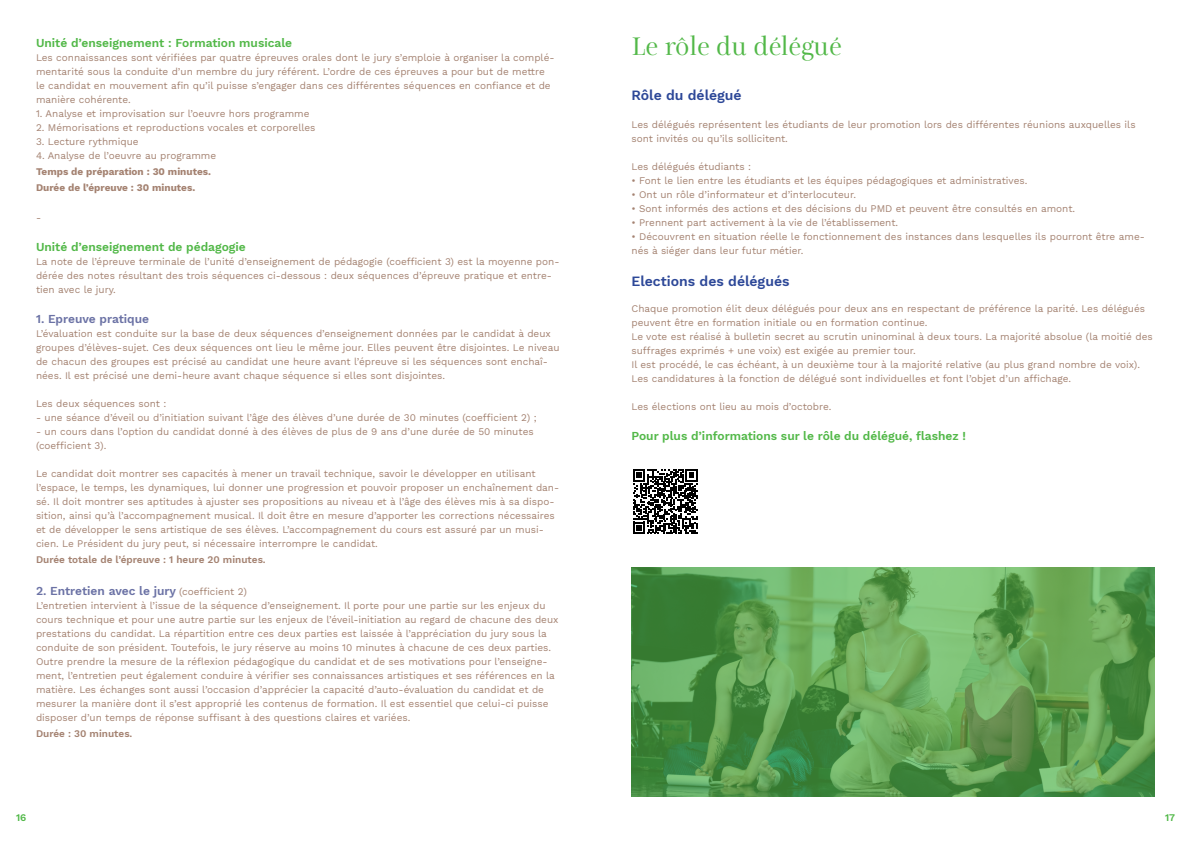
<style>
.page{position:relative;width:1191px;height:842px;background:#fff}
.page>*{position:absolute;margin:0;border:0;box-sizing:border-box;transform-origin:0 0}
.t1{font:25px "Messine Titrage";color:#52b848}
.t2{font:600 14px "Work Sans";color:#2d4898}
.t3{font:600 12px "Work Sans";color:#52b848}
.t4{font:600 12px "Work Sans";color:#6b72a5}
.t5{font:10px/14px "Work Sans";color:#a48271}
.t6{font:700 10px/16px "Work Sans";color:#a48271}
.t7{font:600 10px "Work Sans";color:#a48271}
.t8{font:600 10px "Work Sans";color:#51b848}
.s1{font-weight:400;font-size:10px;color:#a48271}
</style>
<div class="page">
<svg style="left:633px;top:469px;width:64px;height:65px"></svg>
<svg style="left:631px;top:567px;width:524px;height:230px"></svg>
<p class="t3" style="left:36px;top:34px;width:258px">Unité d’enseignement : Formation musicale</p>
<p class="t5" style="left:36px;top:50px;width:520px">Les connaissances sont vérifiées par quatre épreuves orales dont le jury s’emploie à organiser la complé&shy;mentarité sous la conduite d’un membre du jury référent. L’ordre de ces épreuves a pour but de mettre le candidat en mouvement afin qu’il puisse s’engager dans ces différentes séquences en confiance et de manière cohérente.</p>
<p class="t5" style="left:36px;top:106px;width:275px">1. Analyse et improvisation sur l’oeuvre hors programme</p>
<p class="t5" style="left:36px;top:120px;width:281px">2. Mémorisations et reproductions vocales et corporelles</p>
<p class="t5" style="left:36px;top:134px;width:104px">3. Lecture rythmique</p>
<p class="t5" style="left:36px;top:148px;width:182px">4. Analyse de l’oeuvre au programme</p>
<p class="t6" style="left:36px;top:163px;width:176px">Temps de préparation : 30 minutes.<br>Durée de l’épreuve : 30 minutes.</p>
<p class="t5" style="left:36px;top:210px;width:7px">-</p>
<p class="t3" style="left:36px;top:238px;width:211px">Unité d’enseignement de pédagogie</p>
<p class="t5" style="left:36px;top:254px;width:525px">La note de l’épreuve terminale de l’unité d’enseignement de pédagogie (coefficient 3) est la moyenne pon&shy;dérée des notes résultant des trois séquences ci-dessous : deux séquences d’épreuve pratique et entre&shy;tien avec le jury.</p>
<p class="t4" style="left:36px;top:310px;width:115px">1. Epreuve pratique</p>
<p class="t5" style="left:36px;top:326px;width:525px">L’évaluation est conduite sur la base de deux séquences d’enseignement données par le candidat à deux groupes d’élèves-sujet. Ces deux séquences ont lieu le même jour. Elles peuvent être disjointes. Le niveau de chacun des groupes est précisé au candidat une heure avant l’épreuve si les séquences sont enchaî&shy;nées. Il est précisé une demi-heure avant chaque séquence si elles sont disjointes.</p>
<p class="t5" style="left:36px;top:396px;width:132px">Les deux séquences sont :</p>
<p class="t5" style="left:36px;top:410px;width:502px">- une séance d’éveil ou d’initiation suivant l’âge des élèves d’une durée de 30 minutes (coefficient 2) ;</p>
<p class="t5" style="left:36px;top:424px;width:499px">- un cours dans l’option du candidat donné à des élèves de plus de 9 ans d’une durée de 50 minutes (coefficient 3).</p>
<p class="t5" style="left:36px;top:466px;width:525px">Le candidat doit montrer ses capacités à mener un travail technique, savoir le développer en utilisant l’espace, le temps, les dynamiques, lui donner une progression et pouvoir proposer un enchaînement dan&shy;sé. Il doit montrer ses aptitudes à ajuster ses propositions au niveau et à l’âge des élèves mis à sa dispo&shy;sition, ainsi qu’à l’accompagnement musical. Il doit être en mesure d’apporter les corrections nécessaires et de développer le sens artistique de ses élèves. L’accompagnement du cours est assuré par un musi&shy;cien. Le Président du jury peut, si nécessaire interrompre le candidat.</p>
<p class="t7" style="left:36px;top:552px;width:231px">Durée totale de l’épreuve : 1 heure 20 minutes.</p>
<p class="t4" style="left:36px;top:582px;width:212px">2. Entretien avec le jury <span class="s1">(coefficient 2)</span></p>
<p class="t5" style="left:36px;top:598px;width:524px">L’entretien intervient à l’issue de la séquence d’enseignement. Il porte pour une partie sur les enjeux du cours technique et pour une autre partie sur les enjeux de l’éveil-initiation au regard de chacune des deux prestations du candidat. La répartition entre ces deux parties est laissée à l’appréciation du jury sous la conduite de son président. Toutefois, le jury réserve au moins 10 minutes à chacune de ces deux parties.<br>Outre prendre la mesure de la réflexion pédagogique du candidat et de ses motivations pour l’enseigne&shy;ment, l’entretien peut également conduire à vérifier ses connaissances artistiques et ses références en la matière. Les échanges sont aussi l’occasion d’apprécier la capacité d’auto-évaluation du candidat et de mesurer la manière dont il s’est approprié les contenus de formation. Il est essentiel que celui-ci puisse disposer d’un temps de réponse suffisant à des questions claires et variées.</p>
<p class="t7" style="left:36px;top:726px;width:98px">Durée : 30 minutes.</p>
<h1 class="t1" style="left:631px;top:32px;width:211px">Le rôle du délégué</h1>
<h2 class="t2" style="left:631px;top:85px;width:112px">Rôle du délégué</h2>
<p class="t5" style="left:631px;top:118px;width:505px">Les délégués représentent les étudiants de leur promotion lors des différentes réunions auxquelles ils sont invités ou qu’ils sollicitent.</p>
<p class="t5" style="left:631px;top:160px;width:121px">Les délégués étudiants :</p>
<p class="t5" style="left:631px;top:174px;width:397px">• Font le lien entre les étudiants et les équipes pédagogiques et administratives.</p>
<p class="t5" style="left:631px;top:188px;width:226px">• Ont un rôle d’informateur et d’interlocuteur.</p>
<p class="t5" style="left:631px;top:202px;width:445px">• Sont informés des actions et des décisions du PMD et peuvent être consultés en amont.</p>
<p class="t5" style="left:631px;top:216px;width:268px">• Prennent part activement à la vie de l’établissement.</p>
<p class="t5" style="left:631px;top:230px;width:515px">• Découvrent en situation réelle le fonctionnement des instances dans lesquelles ils pourront être ame&shy;nés à siéger dans leur futur métier.</p>
<h2 class="t2" style="left:631px;top:271px;width:159px">Elections des délégués</h2>
<p class="t5" style="left:631px;top:302px;width:523px">Chaque promotion élit deux délégués pour deux ans en respectant de préférence la parité. Les délégués peuvent être en formation initiale ou en formation continue.<br>Le vote est réalisé à bulletin secret au scrutin uninominal à deux tours. La majorité absolue (la moitié des suffrages exprimés + une voix) est exigée au premier tour.<br>Il est procédé, le cas échéant, à un deuxième tour à la majorité relative (au plus grand nombre de voix).<br>Les candidatures à la fonction de délégué sont individuelles et font l’objet d’un affichage.</p>
<p class="t5" style="left:631px;top:400px;width:201px">Les élections ont lieu au mois d’octobre.</p>
<p class="t3" style="left:631px;top:427px;width:336px">Pour plus d’informations sur le rôle du délégué, flashez !</p>
<p class="t8" style="left:16px;top:810px;width:12px">16</p>
<p class="t8" style="left:1165px;top:810px;width:12px">17</p>
</div>
